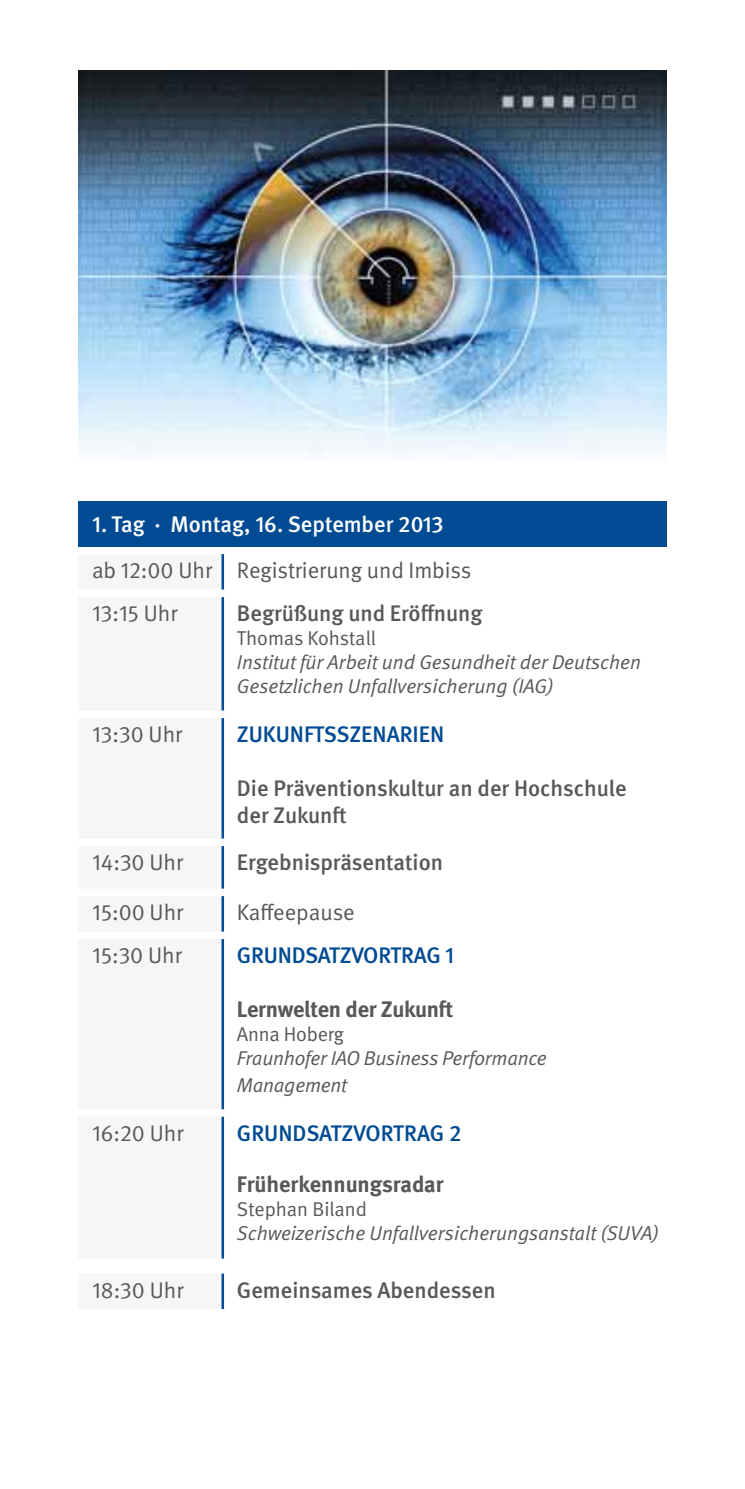
<style>
.page{position:relative;width:745px;height:1489px;background:#fff}
.page>*{position:absolute;margin:0;border:0;box-sizing:border-box;transform-origin:0 0}
.t1{font:500 22.5px/27px "DGUV Meta";color:#58585a}
.t2{font:22.5px/43px "DGUV Meta";color:#58585a}
.t3{font:500 22.5px "DGUV Meta";letter-spacing:-.01em;color:#004b93}
.t4{font:700 22.5px "DGUV Meta";letter-spacing:-.01em;color:#58585a}
.t5{font:500 22.5px "DGUV Meta";color:#fff}
.t6{font:italic 20px/24px "DGUV Meta";letter-spacing:-.005em;color:#58585a}
.t7{font:20px "DGUV Meta";letter-spacing:-.005em;color:#58585a}
</style>
<div class="page">
<div style="left:78px;top:501px;width:588px;height:45px;background:#004b93"></div>
<hr style="left:221px;top:554px;width:3px;height:35px;background:#004b93">
<hr style="left:221px;top:597px;width:3px;height:113px;background:#004b93">
<hr style="left:221px;top:718px;width:3px;height:120px;background:#004b93">
<hr style="left:221px;top:846px;width:3px;height:42px;background:#004b93">
<hr style="left:221px;top:896px;width:3px;height:35px;background:#004b93">
<hr style="left:221px;top:939px;width:3px;height:170px;background:#004b93">
<hr style="left:221px;top:1116px;width:3px;height:142px;background:#004b93">
<hr style="left:221px;top:1273px;width:3px;height:35px;background:#004b93">
<img style="left:78px;top:71px;width:588px;height:382px">
<p class="t5" style="left:92px;top:511px;width:352px">1. Tag · Montag, 16. September 2013</p>
<p class="t2" style="left:92px;top:549px;width:380px">ab 12:00 Uhr Registrierung und Imbiss<br>13:15 Uhr</p>
<p class="t1" style="left:237px;top:600px;width:247px">Begrüßung und Eröffnung</p>
<p class="t7" style="left:237px;top:626px;width:140px">Thomas Kohstall</p>
<p class="t6" style="left:237px;top:650px;width:405px">Institut für Arbeit und Gesundheit der Deutschen<br>Gesetzlichen Unfallversicherung (IAG)</p>
<p class="t2" style="left:92px;top:713px;width:91px">13:30 Uhr</p>
<p class="t3" style="left:237px;top:721px;width:209px">ZUKUNFTSSZENARIEN</p>
<p class="t1" style="left:237px;top:775px;width:391px">Die Präventionskultur an der Hochschule der Zukunft</p>
<p class="t2" style="left:92px;top:841px;width:92px">14:30 Uhr</p>
<p class="t1" style="left:237px;top:849px;width:207px">Ergebnispräsentation</p>
<p class="t2" style="left:92px;top:891px;width:92px">15:00 Uhr</p>
<p class="t2" style="left:237px;top:891px;width:119px">Kaffeepause</p>
<p class="t2" style="left:92px;top:934px;width:91px">15:30 Uhr</p>
<p class="t3" style="left:237px;top:942px;width:218px">GRUNDSATZVORTRAG 1</p>
<p class="t4" style="left:237px;top:995px;width:218px">Lernwelten der Zukunft</p>
<p class="t7" style="left:237px;top:1022px;width:108px">Anna Hoberg</p>
<p class="t6" style="left:237px;top:1045px;width:311px;line-height:27px">Fraunhofer IAO Business Performance<br>Management</p>
<p class="t2" style="left:92px;top:1111px;width:93px">16:20 Uhr</p>
<p class="t3" style="left:237px;top:1119px;width:226px">GRUNDSATZVORTRAG 2</p>
<p class="t4" style="left:237px;top:1170px;width:208px">Früherkennungsradar</p>
<p class="t7" style="left:237px;top:1197px;width:131px">Stephan Biland</p>
<p class="t6" style="left:237px;top:1221px;width:423px">Schweizerische Unfallversicherungsanstalt (SUVA)</p>
<p class="t2" style="left:92px;top:1268px;width:93px">18:30 Uhr</p>
<p class="t1" style="left:237px;top:1276px;width:260px">Gemeinsames Abendessen</p>
</div>
